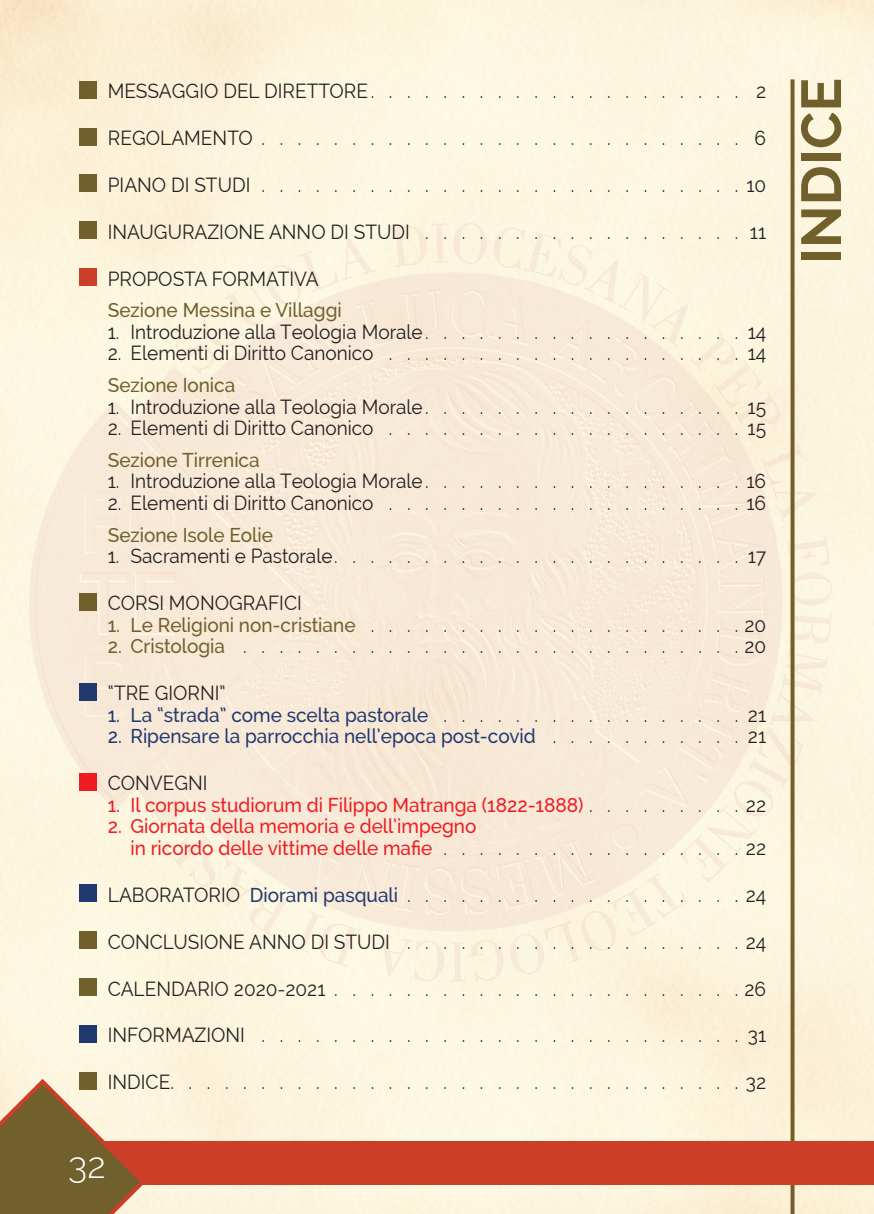
<style>
.page{position:relative;width:874px;height:1214px;background:#fff}
.page>*{position:absolute;margin:0;border:0;box-sizing:border-box;transform-origin:0 0}
.t1{font:700 56px "Raleway";color:#71602c}
.t2{font:300 36px "Raleway";color:#fff}
.t3{font:20px "Raleway";color:#231f20;scale:.95 1}
.t4{font:500 20px/21.6px "Raleway";color:#ee1d23;scale:.95 1}
.t5{font:500 20px "Raleway";color:#71602c;scale:.95 1}
.t6{font:500 20px "Raleway";color:#223970;scale:.95 1}
.s1{font-weight:400;color:#231f20}
.s2{font-weight:500;color:#71602c}
.s3{font-weight:500;color:#223970}
</style>
<div class="page">
<img style="left:0;top:0;width:873px;height:1213px">
<svg style="left:790px;top:79px;width:4px;height:1134px;background:#837343"></svg>
<div style="left:0;top:1140px;width:873px;height:44px;background:#cc3e27"></div>
<svg style="left:0;top:1075px;width:148px;height:138px;background:#a58b63"></svg>
<div style="left:79px;top:81px;width:17px;height:17px;background:#71602c"></div>
<div style="left:79px;top:128px;width:17px;height:17px;background:#71602c"></div>
<div style="left:79px;top:175px;width:17px;height:17px;background:#71602c"></div>
<div style="left:79px;top:222px;width:17px;height:17px;background:#71602c"></div>
<div style="left:79px;top:268px;width:17px;height:17px;background:#cc3e27"></div>
<div style="left:79px;top:593px;width:17px;height:17px;background:#71602c"></div>
<div style="left:79px;top:683px;width:17px;height:17px;background:#223970"></div>
<div style="left:79px;top:773px;width:17px;height:17px;background:#ee1d23"></div>
<div style="left:79px;top:884px;width:17px;height:17px;background:#223970"></div>
<div style="left:79px;top:931px;width:17px;height:17px;background:#71602c"></div>
<div style="left:79px;top:978px;width:17px;height:17px;background:#71602c"></div>
<div style="left:79px;top:1025px;width:17px;height:17px;background:#223970"></div>
<div style="left:79px;top:1072px;width:17px;height:17px;background:#71602c"></div>
<p class="t3" style="left:108px;top:79px;width:694px">MESSAGGIO DEL DIRETTORE . . . . . . . . . . . . . . . . . . . . . 2</p>
<p class="t3" style="left:108px;top:126px;width:694px">REGOLAMENTO . . . . . . . . . . . . . . . . . . . . . . . . . . . 6</p>
<p class="t3" style="left:108px;top:173px;width:694px">PIANO DI STUDI . . . . . . . . . . . . . . . . . . . . . . . . . . . 10</p>
<p class="t3" style="left:108px;top:220px;width:694px">INAUGURAZIONE ANNO DI STUDI . . . . . . . . . . . . . . . . . . 11</p>
<p class="t3" style="left:108px;top:267px;width:223px">PROPOSTA FORMATIVA</p>
<p class="t5" style="left:108px;top:298px;width:248px">Sezione Messina e Villaggi</p>
<p class="t3" style="left:108px;top:320px;width:694px">1. Introduzione alla Teologia Morale . . . . . . . . . . . . . . . . . . 14</p>
<p class="t3" style="left:108px;top:341px;width:694px">2. Elementi di Diritto Canonico . . . . . . . . . . . . . . . . . . . . 14</p>
<p class="t5" style="left:108px;top:373px;width:136px">Sezione Ionica</p>
<p class="t3" style="left:108px;top:395px;width:694px">1. Introduzione alla Teologia Morale . . . . . . . . . . . . . . . . . . 15</p>
<p class="t3" style="left:108px;top:416px;width:694px">2. Elementi di Diritto Canonico . . . . . . . . . . . . . . . . . . . . 15</p>
<p class="t5" style="left:108px;top:448px;width:161px">Sezione Tirrenica</p>
<p class="t3" style="left:108px;top:469px;width:694px">1. Introduzione alla Teologia Morale . . . . . . . . . . . . . . . . . . 16</p>
<p class="t3" style="left:108px;top:491px;width:694px">2. Elementi di Diritto Canonico . . . . . . . . . . . . . . . . . . . . 16</p>
<p class="t5" style="left:108px;top:523px;width:175px">Sezione Isole Eolie</p>
<p class="t3" style="left:108px;top:544px;width:694px">1. Sacramenti e Pastorale . . . . . . . . . . . . . . . . . . . . . . . 17</p>
<p class="t3" style="left:108px;top:591px;width:206px">CORSI MONOGRAFICI</p>
<p class="t5" style="left:108px;top:613px;width:694px">1. Le Religioni non-cristiane <span class="s1">. . . . . . . . . . . . . . . . . . . . . 20</span></p>
<p class="t3" style="left:108px;top:634px;width:694px"><span class="s2">2. Cristologia</span> . . . . . . . . . . . . . . . . . . . . . . . . . . . . 20</p>
<p class="t3" style="left:108px;top:681px;width:126px">“TRE GIORNI”</p>
<p class="t6" style="left:108px;top:703px;width:694px">1. La “strada” come scelta pastorale <span class="s1">. . . . . . . . . . . . . . . . . 21</span></p>
<p class="t6" style="left:108px;top:724px;width:694px">2. Ripensare la parrocchia nell’epoca post-covid <span class="s1">. . . . . . . . . . . 21</span></p>
<p class="t3" style="left:108px;top:771px;width:106px">CONVEGNI</p>
<p class="t4" style="left:108px;top:794px;width:694px">1. Il corpus studiorum di Filippo Matranga (1822-1888) <span class="s1">. . . . . . . . . 22</span></p>
<p class="t4" style="left:130px;top:815px;width:670px;text-indent:-23px">2. Giornata della memoria e dell’impegno<br>in ricordo delle vittime delle mafie <span class="s1">. . . . . . . . . . . . . . . . . 22</span></p>
<p class="t3" style="left:108px;top:883px;width:694px">LABORATORIO <span class="s3">Diorami pasquali</span> . . . . . . . . . . . . . . . . . . . 24</p>
<p class="t3" style="left:108px;top:929px;width:694px">CONCLUSIONE ANNO DI STUDI . . . . . . . . . . . . . . . . . . . 24</p>
<p class="t3" style="left:108px;top:976px;width:694px">CALENDARIO 2020-2021 . . . . . . . . . . . . . . . . . . . . . . . 26</p>
<p class="t3" style="left:108px;top:1023px;width:694px">INFORMAZIONI . . . . . . . . . . . . . . . . . . . . . . . . . . . 31</p>
<p class="t3" style="left:108px;top:1070px;width:694px">INDICE . . . . . . . . . . . . . . . . . . . . . . . . . . . . . . . . 32</p>
<h2 class="t2" style="left:68px;top:1143px;width:39px">32</h2>
<h1 class="t1" style="left:787px;top:264px;width:188px;rotate:-90deg">INDICE</h1>
</div>
